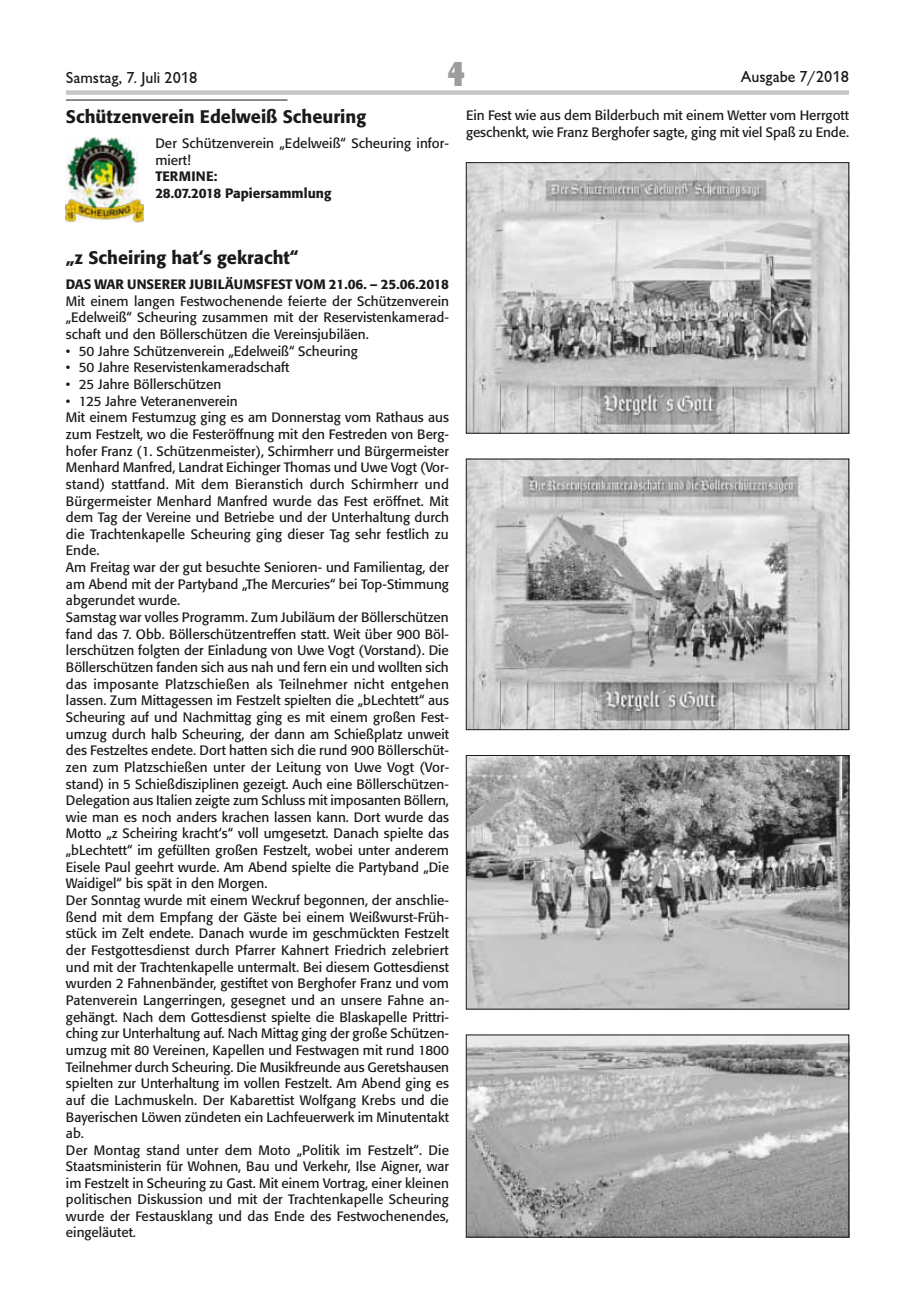
<style>
.page{position:relative;width:915px;height:1297px;background:#fff}
.page>*{position:absolute;margin:0;border:0;box-sizing:border-box;transform-origin:0 0}
.t1{font:800 condensed 36px "Giltus T";color:#9c9d9d}
.t2{font:500 18px "Formata";color:#1a1a18}
.t3{font:500 16.5px "Giltus T";color:#1a1a18}
.t4{font:13.5px/16.6px "Formata";color:#1a1a18}
.t5{font:500 13.5px/16.5px "Formata";color:#1a1a18}
</style>
<div class="page">
<div style="left:66px;top:90px;width:782px;height:5px;background:#c5c6c6"></div>
<hr style="left:66px;top:100px;width:221px;height:1px;background:#1a1a18">
<img style="left:66px;top:137px;width:77px;height:85px">
<img style="left:468px;top:164px;width:378px;height:267px">
<div style="left:466px;top:162px;width:382px;height:271px;border:1px solid #1a1a18"></div>
<img style="left:468px;top:461px;width:378px;height:267px">
<div style="left:466px;top:459px;width:382px;height:271px;border:1px solid #1a1a18"></div>
<img style="left:468px;top:757px;width:378px;height:250px">
<div style="left:466px;top:755px;width:382px;height:254px;border:1px solid #1a1a18"></div>
<img style="left:468px;top:1037px;width:378px;height:198px">
<p class="t3" style="left:66px;top:68px;width:133px">Samstag, 7. Juli 2018</p>
<h1 class="t1" style="left:447px;top:53px;width:19px">4</h1>
<p class="t3" style="left:740px;top:67px;width:110px">Ausgabe 7/2018</p>
<h2 class="t2" style="left:66px;top:106px;width:301px">Schützenverein Edelweiß Scheuring</h2>
<p class="t4" style="left:155px;top:135px;width:295px">Der Schützenverein „Edelweiß“ Scheuring infor&shy;miert!</p>
<p class="t5" style="left:155px;top:168px;width:177px">TERMINE:<br>28.07.2018 Papiersammlung</p>
<p class="t4" style="left:466px;top:107px;width:384px">Ein Fest wie aus dem Bilderbuch mit einem Wetter vom Herrgott geschenkt, wie Franz Berghofer sagte, ging mit viel Spaß zu Ende.</p>
<h2 class="t2" style="left:66px;top:247px;width:234px">„z Scheiring hat‘s gekracht“</h2>
<p class="t5" style="left:66px;top:276px;width:384px">DAS WAR UNSERER JUBILÄUMSFEST VOM 21.06. – 25.06.2018</p>
<p class="t4" style="left:66px;top:293px;width:384px;text-align:justify">Mit einem langen Festwochenende feierte der Schützenverein „Edelweiß“ Scheuring zusammen mit der Reservistenkamerad&shy;schaft und den Böllerschützen die Vereinsjubiläen.</p>
<p class="t4" style="left:66px;top:343px;width:293px">• 50 Jahre Schützenverein „Edelweiß“ Scheuring</p>
<p class="t4" style="left:66px;top:359px;width:225px">• 50 Jahre Reservistenkameradschaft</p>
<p class="t4" style="left:66px;top:376px;width:157px">• 25 Jahre Böllerschützen</p>
<p class="t4" style="left:66px;top:392px;width:384px">• 125 Jahre Veteranenverein<br>Mit einem Festumzug ging es am Donnerstag vom Rathaus aus zum Festzelt, wo die Festeröffnung mit den Festreden von Berg&shy;hofer Franz (1. Schützenmeister), Schirmherr und Bürgermeister Menhard Manfred, Landrat Eichinger Thomas und Uwe Vogt (Vor&shy;stand) stattfand. Mit dem Bieranstich durch Schirmherr und Bürgermeister Menhard Manfred wurde das Fest eröffnet. Mit dem Tag der Vereine und Betriebe und der Unterhaltung durch die Trachtenkapelle Scheuring ging dieser Tag sehr festlich zu Ende.<br>Am Freitag war der gut besuchte Senioren- und Familientag, der am Abend mit der Partyband „The Mercuries“ bei Top-Stimmung abgerundet wurde.<br>Samstag war volles Programm. Zum Jubiläum der Böllerschützen fand das 7. Obb. Böllerschützentreffen statt. Weit über 900 Böl&shy;lerschützen folgten der Einladung von Uwe Vogt (Vorstand). Die Böllerschützen fanden sich aus nah und fern ein und wollten sich das imposante Platzschießen als Teilnehmer nicht entgehen lassen. Zum Mittagessen im Festzelt spielten die „bLechtett“ aus Scheuring auf und Nachmittag ging es mit einem großen Fest&shy;umzug durch halb Scheuring, der dann am Schießplatz unweit des Festzeltes endete. Dort hatten sich die rund 900 Böllerschüt&shy;zen zum Platzschießen unter der Leitung von Uwe Vogt (Vor&shy;stand) in 5 Schießdisziplinen gezeigt. Auch eine Böllerschützen-Delegation aus Italien zeigte zum Schluss mit imposanten Böllern, wie man es noch anders krachen lassen kann. Dort wurde das Motto „z Scheiring kracht‘s“ voll umgesetzt. Danach spielte das „bLechtett“ im gefüllten großen Festzelt, wobei unter anderem Eisele Paul geehrt wurde. Am Abend spielte die Partyband „Die Waidigel“ bis spät in den Morgen.<br>Der Sonntag wurde mit einem Weckruf begonnen, der anschlie&shy;ßend mit dem Empfang der Gäste bei einem Weißwurst-Früh&shy;stück im Zelt endete. Danach wurde im geschmückten Festzelt der Festgottesdienst durch Pfarrer Kahnert Friedrich zelebriert und mit der Trachtenkapelle untermalt. Bei diesem Gottesdienst wurden 2 Fahnenbänder, gestiftet von Berghofer Franz und vom Patenverein Langerringen, gesegnet und an unsere Fahne an&shy;gehängt. Nach dem Gottesdienst spielte die Blaskapelle Prittri&shy;ching zur Unterhaltung auf. Nach Mittag ging der große Schützen&shy;umzug mit 80 Vereinen, Kapellen und Festwagen mit rund 1800<br>Teilnehmer durch Scheuring. Die Musikfreunde aus Geretshausen spielten zur Unterhaltung im vollen Festzelt. Am Abend ging es auf die Lachmuskeln. Der Kabarettist Wolfgang Krebs und die Bayerischen Löwen zündeten ein Lachfeuerwerk im Minutentakt ab.<br>Der Montag stand unter dem Moto „Politik im Festzelt“. Die Staatsministerin für Wohnen, Bau und Verkehr, Ilse Aigner, war im Festzelt in Scheuring zu Gast. Mit einem Vortrag, einer kleinen politischen Diskussion und mit der Trachtenkapelle Scheuring wurde der Festausklang und das Ende des Festwochenendes, eingeläutet.</p>
</div>
